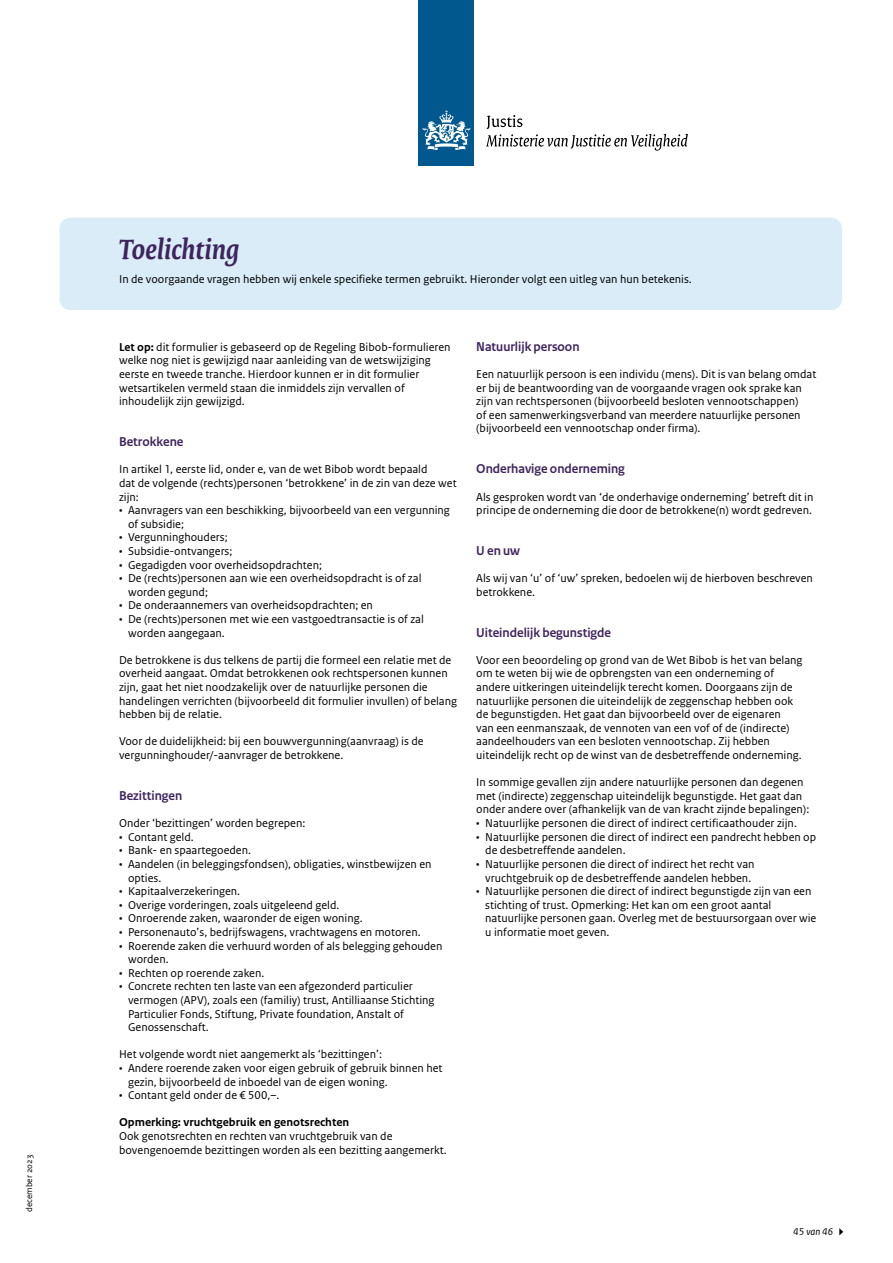
<style>
.page{position:relative;width:893px;height:1263px;background:#fff}
.page>*{position:absolute;margin:0;border:0;box-sizing:border-box;transform-origin:0 0}
.Titel_Regular{font:italic 700 30px "Rijksoverheid Serif";letter-spacing:-.01em;color:#3e245d}
.Alineakop_H2{font:700 13.5px "Rijksoverheid Sans Heading";color:#3e245d}
.Alineakop_H3{font:700 13.5px "Rijksoverheid Sans Heading";color:#3e245d}
.Tekst_introductie_witregel{font:12px/13.6px "Rijksoverheid Sans Text";color:#000}
.Tekst_introductie{font:12px/13.6px "Rijksoverheid Sans Text";color:#000}
.Tekst_introductie_kop{font:700 12px "Rijksoverheid Sans Text";color:#000}
.t1{font:italic 10.5px "Rijksoverheid Sans Text";color:#000}
.t2{font:9px "Rijksoverheid Sans Text";color:#000}
.s1{font-weight:700}
</style>
<div class="page">
<div style="left:419px;top:0;width:55px;height:166px;background:#00588e"></div>
<svg style="left:423px;top:110px;width:47px;height:40px"></svg>
<svg style="left:486px;top:115px;width:202px;height:36px"></svg>
<svg style="left:839px;top:1228px;width:4px;height:7px"></svg>
<div style="left:60px;top:218px;width:782px;height:92px;background:#d9ecf8;border-radius:11px"></div>
<p class="t2" style="left:24px;top:1212px;width:59px;rotate:-90deg">december 2023</p>
<h1 class="Titel_Regular" style="left:119px;top:231px;width:122px">Toelichting</h1>
<p class="Tekst_introductie_witregel" style="left:119px;top:272px;width:574px">In de voorgaande vragen hebben wij enkele specifieke termen gebruikt. Hieronder volgt een uitleg van hun betekenis.</p>
<p class="Tekst_introductie" style="left:119px;top:340px;width:333px"><span class="s1">Let op:</span> dit formulier is gebaseerd op de Regeling Bibob-formulieren welke nog niet is gewijzigd naar aanleiding van de wetswijziging eerste en tweede tranche. Hierdoor kunnen er in dit formulier wetsartikelen vermeld staan die inmiddels zijn vervallen of inhoudelijk zijn gewijzigd.</p>
<h2 class="Alineakop_H2" style="left:119px;top:434px;width:66px">Betrokkene</h2>
<p class="Tekst_introductie_witregel" style="left:119px;top:463px;width:339px">In artikel 1, eerste lid, onder e, van de wet Bibob wordt bepaald<br>dat de volgende (rechts)personen ‘betrokkene’ in de zin van deze wet zijn:</p>
<p class="Tekst_introductie_witregel" style="left:128px;top:503px;width:323px;text-indent:-9px">• Aanvragers van een beschikking, bijvoorbeeld van een vergunning of subsidie;</p>
<p class="Tekst_introductie_witregel" style="left:119px;top:531px;width:110px">• Vergunninghouders;</p>
<p class="Tekst_introductie_witregel" style="left:119px;top:544px;width:115px">• Subsidie-ontvangers;</p>
<p class="Tekst_introductie_witregel" style="left:119px;top:558px;width:205px">• Gegadigden voor overheidsopdrachten;</p>
<p class="Tekst_introductie_witregel" style="left:128px;top:572px;width:295px;text-indent:-9px">• De (rechts)personen aan wie een overheidsopdracht is of zal worden gegund;</p>
<p class="Tekst_introductie_witregel" style="left:119px;top:599px;width:255px">• De onderaannemers van overheidsopdrachten; en</p>
<p class="Tekst_introductie_witregel" style="left:128px;top:612px;width:297px;text-indent:-9px">• De (rechts)personen met wie een vastgoedtransactie is of zal worden aangegaan.</p>
<p class="Tekst_introductie_witregel" style="left:119px;top:653px;width:340px">De betrokkene is dus telkens de partij die formeel een relatie met de overheid aangaat. Omdat betrokkenen ook rechtspersonen kunnen zijn, gaat het niet noodzakelijk over de natuurlijke personen die handelingen verrichten (bijvoorbeeld dit formulier invullen) of belang hebben bij de relatie.</p>
<p class="Tekst_introductie_witregel" style="left:119px;top:735px;width:306px">Voor de duidelijkheid: bij een bouwvergunning(aanvraag) is de vergunninghouder/-aanvrager de betrokkene.</p>
<h2 class="Alineakop_H2" style="left:119px;top:788px;width:65px">Bezittingen</h2>
<p class="Tekst_introductie_witregel" style="left:119px;top:816px;width:188px">Onder ‘bezittingen’ worden begrepen:</p>
<p class="Tekst_introductie_witregel" style="left:119px;top:830px;width:76px">• Contant geld.</p>
<p class="Tekst_introductie_witregel" style="left:119px;top:844px;width:133px">• Bank- en spaartegoeden.</p>
<p class="Tekst_introductie_witregel" style="left:128px;top:857px;width:305px;text-indent:-9px">• Aandelen (in beleggingsfondsen), obligaties, winstbewijzen en opties.</p>
<p class="Tekst_introductie_witregel" style="left:119px;top:884px;width:123px">• Kapitaalverzekeringen.</p>
<p class="Tekst_introductie_witregel" style="left:119px;top:898px;width:222px">• Overige vorderingen, zoals uitgeleend geld.</p>
<p class="Tekst_introductie_witregel" style="left:119px;top:912px;width:245px">• Onroerende zaken, waaronder de eigen woning.</p>
<p class="Tekst_introductie_witregel" style="left:119px;top:925px;width:303px">• Personenauto’s, bedrijfswagens, vrachtwagens en motoren.</p>
<p class="Tekst_introductie_witregel" style="left:128px;top:939px;width:316px;text-indent:-9px">• Roerende zaken die verhuurd worden of als belegging gehouden worden.</p>
<p class="Tekst_introductie_witregel" style="left:119px;top:966px;width:147px">• Rechten op roerende zaken.</p>
<p class="Tekst_introductie_witregel" style="left:128px;top:980px;width:308px;text-indent:-9px">• Concrete rechten ten laste van een afgezonderd particulier vermogen (APV), zoals een (familiy) trust, Antilliaanse Stichting Particulier Fonds, Stiftung, Private foundation, Anstalt of Genossenschaft.</p>
<p class="Tekst_introductie_witregel" style="left:119px;top:1048px;width:264px">Het volgende wordt niet aangemerkt als ‘bezittingen’:</p>
<p class="Tekst_introductie_witregel" style="left:128px;top:1061px;width:316px;text-indent:-9px">• Andere roerende zaken voor eigen gebruik of gebruik binnen het gezin, bijvoorbeeld de inboedel van de eigen woning.</p>
<p class="Tekst_introductie_witregel" style="left:119px;top:1089px;width:162px">• Contant geld onder de € 500,–.</p>
<h3 class="Tekst_introductie_kop" style="left:119px;top:1116px;width:232px">Opmerking: vruchtgebruik en genotsrechten</h3>
<p class="Tekst_introductie" style="left:119px;top:1129px;width:329px">Ook genotsrechten en rechten van vruchtgebruik van de bovengenoemde bezittingen worden als een bezitting aangemerkt.</p>
<h3 class="Alineakop_H3" style="left:476px;top:339px;width:105px">Natuurlijk persoon</h3>
<p class="Tekst_introductie_witregel" style="left:476px;top:367px;width:342px">Een natuurlijk persoon is een individu (mens). Dit is van belang omdat er bij de beantwoording van de voorgaande vragen ook sprake kan zijn van rechtspersonen (bijvoorbeeld besloten vennootschappen)<br>of een samenwerkingsverband van meerdere natuurlijke personen (bijvoorbeeld een vennootschap onder firma).</p>
<h3 class="Alineakop_H3" style="left:476px;top:461px;width:150px">Onderhavige onderneming</h3>
<p class="Tekst_introductie_witregel" style="left:476px;top:490px;width:339px">Als gesproken wordt van ‘de onderhavige onderneming’ betreft dit in principe de onderneming die door de betrokkene(n) wordt gedreven.</p>
<h2 class="Alineakop_H2" style="left:476px;top:543px;width:45px">U en uw</h2>
<p class="Tekst_introductie_witregel" style="left:476px;top:572px;width:338px">Als wij van ‘u’ of ‘uw’ spreken, bedoelen wij de hierboven beschreven betrokkene.</p>
<h2 class="Alineakop_H2" style="left:476px;top:625px;width:136px">Uiteindelijk begunstigde</h2>
<p class="Tekst_introductie_witregel" style="left:476px;top:653px;width:328px">Voor een beoordeling op grond van de Wet Bibob is het van belang om te weten bij wie de opbrengsten van een onderneming of andere uitkeringen uiteindelijk terecht komen. Doorgaans zijn de natuurlijke personen die uiteindelijk de zeggenschap hebben ook de begunstigden. Het gaat dan bijvoorbeeld over de eigenaren<br>van een eenmanszaak, de vennoten van een vof of de (indirecte) aandeelhouders van een besloten vennootschap. Zij hebben uiteindelijk recht op de winst van de desbetreffende onderneming.</p>
<p class="Tekst_introductie_witregel" style="left:476px;top:776px;width:335px">In sommige gevallen zijn andere natuurlijke personen dan degenen met (indirecte) zeggenschap uiteindelijk begunstigde. Het gaat dan onder andere over (afhankelijk van de van kracht zijnde bepalingen):</p>
<p class="Tekst_introductie_witregel" style="left:476px;top:816px;width:322px">• Natuurlijke personen die direct of indirect certificaathouder zijn.</p>
<p class="Tekst_introductie_witregel" style="left:485px;top:830px;width:332px;text-indent:-9px">• Natuurlijke personen die direct of indirect een pandrecht hebben op de desbetreffende aandelen.</p>
<p class="Tekst_introductie_witregel" style="left:476px;top:857px;width:280px;text-align:center">• Natuurlijke personen die direct of indirect het recht van vruchtgebruik op de desbetreffende aandelen hebben.</p>
<p class="Tekst_introductie_witregel" style="left:485px;top:884px;width:333px;text-indent:-9px">• Natuurlijke personen die direct of indirect begunstigde zijn van een stichting of trust. Opmerking: Het kan om een groot aantal natuurlijke personen gaan. Overleg met de bestuursorgaan over wie u informatie moet geven.</p>
<p class="t1" style="left:793px;top:1226px;width:42px">45 van 46</p>
</div>
